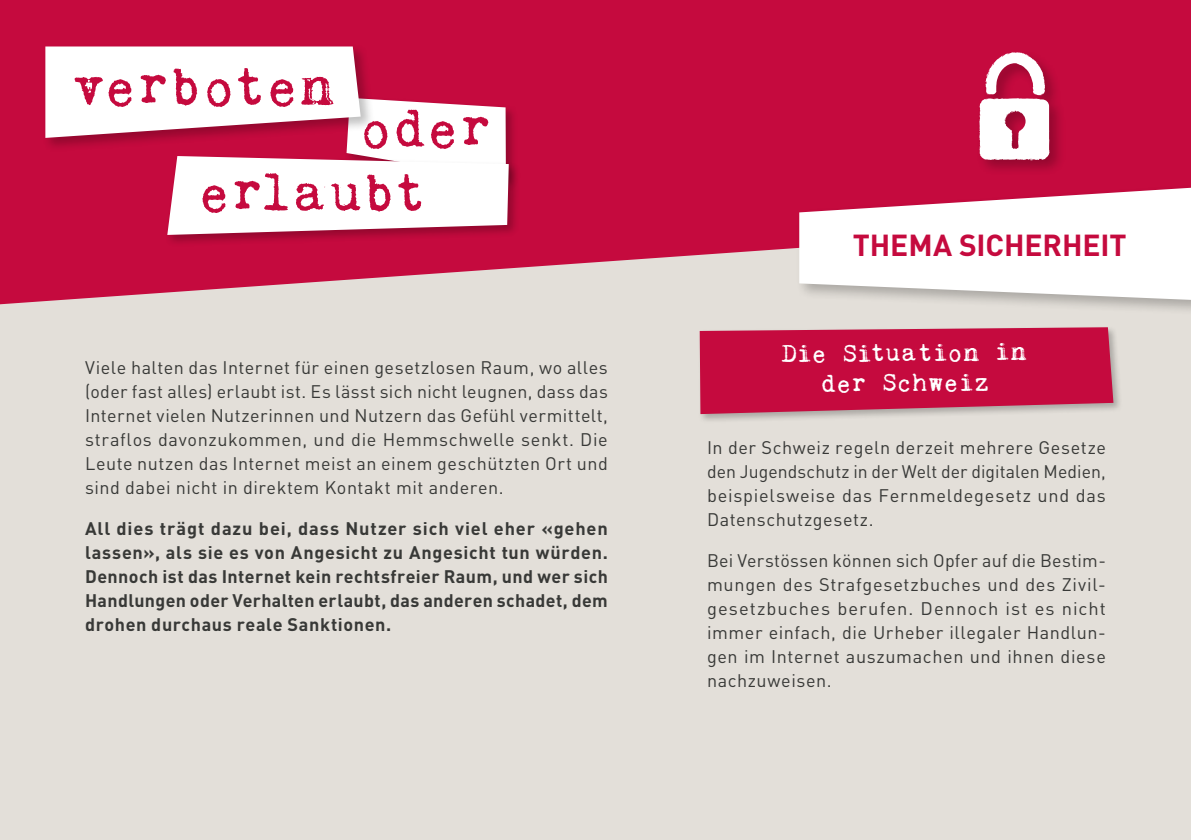
<style>
.page{position:relative;width:1191px;height:840px;background:#fff}
.page>*{position:absolute;margin:0;border:0;box-sizing:border-box;transform-origin:0 0}
.t1{font:56px/106px "Kingthings Trypewriter 2";letter-spacing:-.005em;color:#c50a3e}
.t2{font:700 30px "DIN";letter-spacing:-.005em;color:#c50a3e}
.t3{font:26px/30px "Kingthings Trypewriter 2";letter-spacing:-.005em;color:#fff;text-align:center}
.t4{font:18px/24px "DIN";letter-spacing:.035em;color:#383937;text-align:justify}
.t5{font:700 18px/24px "DIN";letter-spacing:.03em;color:#383937;text-align:justify}
</style>
<div class="page">
<div style="left:0;top:189px;width:1191px;height:650px;background:#e3dfd9"></div>
<svg style="left:0;top:0;width:1191px;height:305px;background:#c8214e"></svg>
<div style="left:698px;top:325px;width:425px;height:99px;background:#000;opacity:.25"></div>
<svg style="left:699px;top:327px;width:414px;height:87px;background:#c61e4c"></svg>
<div style="left:795px;top:183px;width:396px;height:133px;background:#000;opacity:.25"></div>
<svg style="left:799px;top:186px;width:392px;height:114px;background:#f3dce2"></svg>
<div style="left:976px;top:49px;width:90px;height:128px;background:#000;opacity:.25"></div>
<svg style="left:979px;top:52px;width:70px;height:108px"></svg>
<div style="left:344px;top:95px;width:174px;height:96px;background:#000;opacity:.25"></div>
<div style="left:42px;top:43px;width:333px;height:109px;background:#c4093d"></div>
<div style="left:165px;top:153px;width:356px;height:94px;background:#000;opacity:.25"></div>
<svg style="left:45px;top:46px;width:464px;height:189px"></svg>
<h1 class="t1" style="left:198px;top:33px;width:230px;text-indent:-126px">verboten erlaubt</h1>
<h1 class="t1" style="left:359px;top:75px;width:134px">oder</h1>
<p class="t4" style="left:85px;top:354px;width:524px">Viele halten das Internet für einen gesetzlosen Raum, wo alles (oder fast alles) erlaubt ist. Es lässt sich nicht leugnen, dass das Internet vielen Nutzerinnen und Nutzern das Gefühl vermittelt, straflos davonzukommen, und die Hemmschwelle senkt. Die Leute nutzen das Internet meist an einem geschützten Ort und sind dabei nicht in direktem Kontakt mit anderen.</p>
<p class="t5" style="left:85px;top:515px;width:524px">All dies trägt dazu bei, dass Nutzer sich viel eher «gehen lassen», als sie es von Angesicht zu Angesicht tun würden.<br>Dennoch ist das Internet kein rechtsfreier Raum, und wer sich Handlungen oder Verhalten erlaubt, das anderen schadet, dem drohen durchaus reale Sanktionen.</p>
<h2 class="t2" style="left:853px;top:225px;width:275px">THEMA SICHERHEIT</h2>
<h3 class="t3" style="left:782px;top:337px;width:246px">Die Situation in der Schweiz</h3>
<p class="t4" style="left:707px;top:435px;width:400px">In der Schweiz regeln derzeit mehrere Gesetze den Jugendschutz in der Welt der digitalen Medien, beispielsweise das Fernmeldegesetz und das Datenschutzgesetz.</p>
<p class="t4" style="left:707px;top:548px;width:400px">Bei Verstössen können sich Opfer auf die Bestim&shy;mungen des Strafgesetzbuches und des Zivil&shy;gesetzbuches berufen. Dennoch ist es nicht immer einfach, die Urheber illegaler Handlun&shy;gen im Internet auszumachen und ihnen diese nachzuweisen.</p>
</div>
